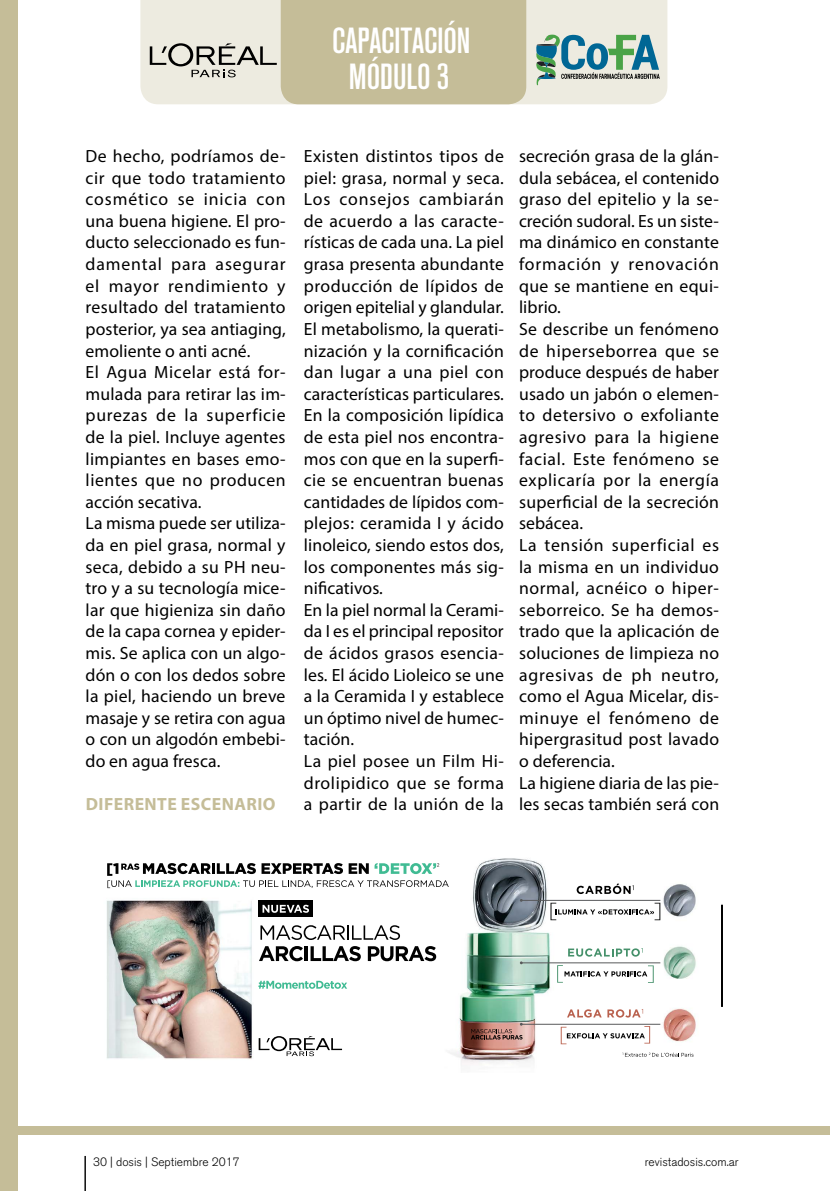
<style>
.page{position:relative;width:830px;height:1191px;background:#fff}
.page>*{position:absolute;margin:0;border:0;box-sizing:border-box;transform-origin:0 0}
.t1{font:36px/36px "Akzidenz Grotesk BQ Md Cnd Alt";letter-spacing:-.005em;color:#fff;text-align:center}
.t2{font:17.7px/21.6px "Myriad Pro";letter-spacing:.015em;color:#000}
.t3{font:700 17.7px "Myriad Pro";letter-spacing:.025em;color:#c5bd98}
.t4{font:300 12px "Akzidenz Grotesk BQ";color:#000}
</style>
<div class="page">
<hr style="left:85px;top:1156px;width:1px;height:35px;background:#000">
<div style="left:0;top:1126px;width:829px;height:8px;background:#c5bd98"></div>
<div style="left:140px;top:0;width:527px;height:104px;background:#edebe0"></div>
<svg style="left:536px;top:35px;width:123px;height:50px;background:#92b4af"></svg>
<svg style="left:150px;top:0;width:376px;height:104px;background:#cdc7ab"></svg>
<img style="left:106px;top:858px;width:590px;height:207px">
<svg style="left:622px;top:1052px;width:71px;height:4px"></svg>
<svg style="left:107px;top:863px;width:341px;height:25px"></svg>
<svg style="left:258px;top:980px;width:89px;height:8px"></svg>
<hr style="left:521px;top:1024px;width:139px;height:1px;background:#58595b">
<svg style="left:470px;top:1022px;width:52px;height:17px"></svg>
<svg style="left:560px;top:1026px;width:89px;height:18px"></svg>
<svg style="left:566px;top:1009px;width:35px;height:8px"></svg>
<svg style="left:607px;top:1009px;width:35px;height:8px"></svg>
<hr style="left:521px;top:962px;width:139px;height:1px;background:#58595b">
<svg style="left:557px;top:965px;width:96px;height:18px"></svg>
<svg style="left:568px;top:948px;width:74px;height:8px"></svg>
<hr style="left:521px;top:900px;width:139px;height:1px;background:#58595b">
<svg style="left:550px;top:902px;width:110px;height:18px"></svg>
<svg style="left:576px;top:883px;width:57px;height:11px"></svg>
<svg style="left:258px;top:1036px;width:84px;height:20px"></svg>
<svg style="left:260px;top:925px;width:140px;height:15px"></svg>
<svg style="left:259px;top:946px;width:44px;height:15px"></svg>
<hr style="left:304px;top:946px;width:4px;height:15px;background:#000">
<svg style="left:310px;top:946px;width:50px;height:15px"></svg>
<svg style="left:367px;top:946px;width:69px;height:15px"></svg>
<div style="left:258px;top:900px;width:55px;height:17px;background:#000"></div>
<svg style="left:262px;top:904px;width:47px;height:8px"></svg>
<div style="left:0;top:0;width:17px;height:1191px;background:#c5bd98"></div>
<h1 class="t1" style="left:332px;top:22px;width:139px">CAPACITACIÓN<br>MÓDULO 3</h1>
<p class="t2" style="left:86px;top:145px;width:201px">De hecho, podríamos de&shy;cir que todo tratamiento cosmético se inicia con una buena higiene. El pro&shy;ducto seleccionado es fun&shy;damental para asegurar el mayor rendimiento y resultado del tratamiento posterior, ya sea antiaging, emoliente o anti acné.<br>El Agua Micelar está for&shy;mulada para retirar las im&shy;purezas de la superficie de la piel. Incluye agentes limpiantes en bases emo&shy;lientes que no producen acción secativa.<br>La misma puede ser utiliza&shy;da en piel grasa, normal y seca, debido a su PH neu&shy;tro y a su tecnología mice&shy;lar que higieniza sin daño de la capa cornea y epider&shy;mis. Se aplica con un algo&shy;dón o con los dedos sobre la piel, haciendo un breve masaje y se retira con agua o con un algodón embebi&shy;do en agua fresca.</p>
<p class="t3" style="left:86px;top:793px;width:191px">DIFERENTE ESCENARIO</p>
<p class="t2" style="left:304px;top:145px;width:201px">Existen distintos tipos de piel: grasa, normal y seca.<br>Los consejos cambiarán de acuerdo a las caracte&shy;rísticas de cada una. La piel grasa presenta abundante producción de lípidos de origen epitelial y glandular.<br>El metabolismo, la querati&shy;nización y la cornificación dan lugar a una piel con características particulares.<br>En la composición lipídica de esta piel nos encontra&shy;mos con que en la superfi&shy;cie se encuentran buenas cantidades de lípidos com&shy;plejos: ceramida I y ácido linoleico, siendo estos dos, los componentes más sig&shy;nificativos.<br>En la piel normal la Cerami&shy;da I es el principal repositor de ácidos grasos esencia&shy;les. El ácido Lioleico se une a la Ceramida I y establece un óptimo nivel de humec&shy;tación.<br>La piel posee un Film Hi&shy;drolipidico que se forma a partir de la unión de la</p>
<p class="t2" style="left:518px;top:145px;width:201px">secreción grasa de la glán&shy;dula sebácea, el contenido graso del epitelio y la se&shy;creción sudoral. Es un siste&shy;ma dinámico en constante formación y renovación que se mantiene en equi&shy;librio.<br>Se describe un fenómeno de hiperseborrea que se produce después de haber usado un jabón o elemen&shy;to detersivo o exfoliante agresivo para la higiene facial. Este fenómeno se explicaría por la energía superficial de la secreción sebácea.<br>La tensión superficial es la misma en un individuo normal, acnéico o hiper&shy;seborreico. Se ha demos&shy;trado que la aplicación de soluciones de limpieza no agresivas de ph neutro, como el Agua Micelar, dis&shy;minuye el fenómeno de hipergrasitud post lavado o deferencia.<br>La higiene diaria de las pie&shy;les secas también será con</p>
<p class="t4" style="left:93px;top:1155px;width:148px">30 | dosis | Septiembre 2017</p>
<p class="t4" style="left:644px;top:1155px;width:95px">revistadosis.com.ar</p>
</div>
